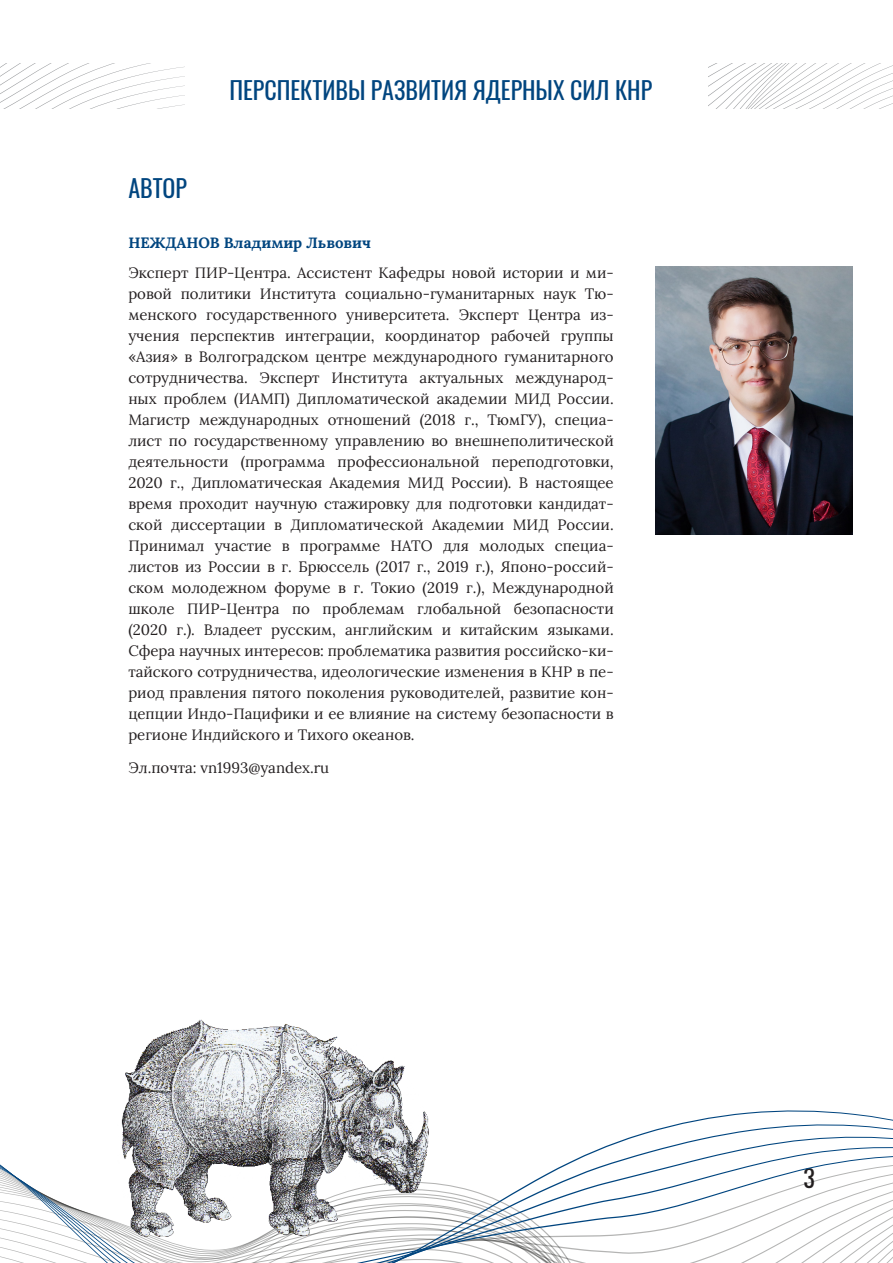
<style>
.page{position:relative;width:893px;height:1263px;background:#fff}
.page>*{position:absolute;margin:0;border:0;box-sizing:border-box;transform-origin:0 0}
.t1{font:24.15px "Oswald";color:#231f20}
.Текст{font:24px "Oswald";color:#01457f}
.Текст-2{font:15px/21px "Lora";color:#231f20;text-align:justify}
.Текст-3{font:700 15px "Lora";color:#01457f}
</style>
<div class="page">
<svg style="left:0;top:64px;width:184px;height:45px"></svg>
<svg style="left:709px;top:64px;width:184px;height:45px"></svg>
<svg style="left:0;top:1110px;width:893px;height:153px"></svg>
<img style="left:117px;top:1019px;width:312px;height:224px">
<img style="left:655px;top:267px;width:197px;height:267px">
<h2 class="Текст" style="left:229px;top:69px;width:424px">ПЕРСПЕКТИВЫ РАЗВИТИЯ ЯДЕРНЫХ СИЛ КНР</h2>
<p class="Текст" style="left:128px;top:166px;width:60px">АВТОР</p>
<p class="Текст-3" style="left:128px;top:230px;width:244px">НЕЖДАНОВ Владимир Львович</p>
<p class="Текст-2" style="left:128px;top:261px;width:487px">Эксперт ПИР-Центра. Ассистент Кафедры новой истории и ми&shy;ровой политики Института социально-гуманитарных наук Тю&shy;менского государственного университета. Эксперт Центра из&shy;учения перспектив интеграции, координатор рабочей группы «Азия» в Волгоградском центре международного гуманитарного сотрудничества. Эксперт Института актуальных международ&shy;ных проблем (ИАМП) Дипломатической академии МИД России.<br>Магистр международных отношений (2018 г., ТюмГУ), специа&shy;лист по государственному управлению во внешнеполитической деятельности (программа профессиональной переподготовки, 2020 г., Дипломатическая Академия МИД России). В настоящее время проходит научную стажировку для подготовки кандидат&shy;ской диссертации в Дипломатической Академии МИД России.<br>Принимал участие в программе НАТО для молодых специа&shy;листов из России в г. Брюссель (2017 г., 2019 г.), Японо-россий&shy;ском молодежном форуме в г. Токио (2019 г.), Международной школе ПИР-Центра по проблемам глобальной безопасности (2020 г.). Владеет русским, английским и китайским языками.<br>Сфера научных интересов: проблематика развития российско-ки&shy;тайского сотрудничества, идеологические изменения в КНР в пе&shy;риод правления пятого поколения руководителей, развитие кон&shy;цепции Индо-Пацифики и ее влияние на систему безопасности в регионе Индийского и Тихого океанов.</p>
<p class="Текст-2" style="left:128px;top:756px;width:202px">Эл.почта: vn1993@yandex.ru</p>
<h1 class="t1" style="left:803px;top:1156px;width:13px">3</h1>
</div>
